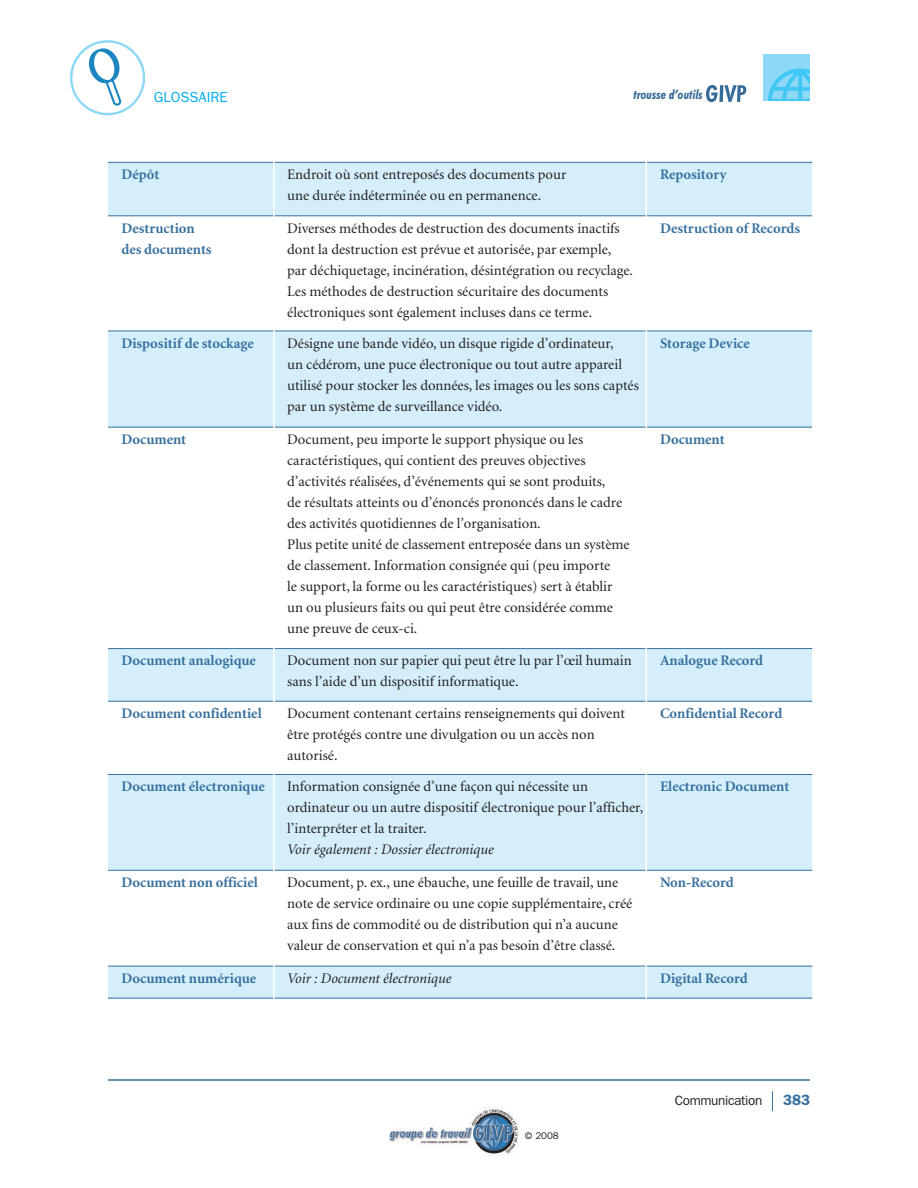
<style>
.page{position:relative;width:918px;height:1188px;background:#fff}
.page>*{position:absolute;margin:0;border:0;box-sizing:border-box;transform-origin:0 0}
.t1{font:600 15px "Franklin Gothic";color:#37709e}
.t2{font:14.7px/21px "Minion";color:#231f20}
.t3{font:700 14.7px/21px "Minion";color:#37709e}
.t4{font:italic 14.7px "Minion";color:#231f20}
.t5{font:14.7px "Franklin Gothic";color:#00aeef}
.t6{font:13.5px "Franklin Gothic";letter-spacing:-.025em;color:#231f20}
.t7{font:italic 700 condensed 12.9px "Futura BT";color:#396a95}
.t8{font:9.75px "Franklin Gothic";color:#231f20}
</style>
<div class="page">
<div style="left:763px;top:54px;width:47px;height:47px;background:#8dd7f7"></div>
<svg style="left:768px;top:69px;width:42px;height:32px"></svg>
<svg style="left:706px;top:85px;width:40px;height:17px"></svg>
<hr style="left:108px;top:1079px;width:702px;height:2px;background:#37709e">
<svg style="left:772px;top:1091px;width:1px;height:20px"></svg>
<svg style="left:70px;top:40px;width:76px;height:76px"></svg>
<img style="left:389px;top:1108px;width:130px;height:48px">
<div style="left:108px;top:162px;width:166px;height:54px;background:#d4effb"></div>
<div style="left:274px;top:162px;width:373px;height:54px;background:#d4effb"></div>
<div style="left:647px;top:162px;width:165px;height:54px;background:#d4effb"></div>
<div style="left:108px;top:331px;width:166px;height:96px;background:#d4effb"></div>
<div style="left:274px;top:331px;width:373px;height:96px;background:#d4effb"></div>
<div style="left:647px;top:331px;width:165px;height:96px;background:#d4effb"></div>
<div style="left:108px;top:649px;width:166px;height:52px;background:#d4effb"></div>
<div style="left:274px;top:649px;width:373px;height:52px;background:#d4effb"></div>
<div style="left:647px;top:649px;width:165px;height:52px;background:#d4effb"></div>
<div style="left:108px;top:774px;width:166px;height:96px;background:#d4effb"></div>
<div style="left:274px;top:774px;width:373px;height:96px;background:#d4effb"></div>
<div style="left:647px;top:774px;width:165px;height:96px;background:#d4effb"></div>
<div style="left:108px;top:966px;width:166px;height:32px;background:#d4effb"></div>
<div style="left:274px;top:966px;width:373px;height:32px;background:#d4effb"></div>
<div style="left:647px;top:966px;width:165px;height:32px;background:#d4effb"></div>
<hr style="left:108px;top:162px;width:704px;height:1px;background:#37709e">
<hr style="left:108px;top:215px;width:704px;height:1px;background:#37709e">
<hr style="left:108px;top:331px;width:704px;height:1px;background:#37709e">
<hr style="left:108px;top:427px;width:704px;height:1px;background:#37709e">
<hr style="left:108px;top:648px;width:704px;height:1px;background:#37709e">
<hr style="left:108px;top:701px;width:704px;height:1px;background:#37709e">
<hr style="left:108px;top:774px;width:704px;height:1px;background:#37709e">
<hr style="left:108px;top:870px;width:704px;height:1px;background:#37709e">
<hr style="left:108px;top:966px;width:704px;height:1px;background:#37709e">
<hr style="left:108px;top:998px;width:704px;height:1px;background:#37709e">
<hr style="left:273px;top:157px;width:2px;height:883px;background:#fff">
<hr style="left:646px;top:157px;width:1px;height:884px;background:#fff">
<p class="t5" style="left:154px;top:88px;width:75px">GLOSSAIRE</p>
<p class="t7" style="left:634px;top:86px;width:71px">trousse d’outils</p>
<p class="t3" style="left:122px;top:165px;width:39px">Dépôt</p>
<p class="t2" style="left:287px;top:165px;width:281px">Endroit où sont entreposés des documents pour une durée indéterminée ou en permanence.</p>
<p class="t3" style="left:660px;top:165px;width:68px">Repository</p>
<p class="t3" style="left:121px;top:219px;width:92px">Destruction des documents</p>
<p class="t2" style="left:287px;top:219px;width:347px">Diverses méthodes de destruction des documents inactifs dont la destruction est prévue et autorisée, par exemple, par déchiquetage, incinération, désintégration ou recyclage.<br>Les méthodes de destruction sécuritaire des documents électroniques sont également incluses dans ce terme.</p>
<p class="t3" style="left:660px;top:219px;width:141px">Destruction of Records</p>
<p class="t3" style="left:122px;top:334px;width:134px">Dispositif de stockage</p>
<p class="t2" style="left:287px;top:334px;width:353px">Désigne une bande vidéo, un disque rigide d’ordinateur,<br>un cédérom, une puce électronique ou tout autre appareil utilisé pour stocker les données, les images ou les sons captés par un système de surveillance vidéo.</p>
<p class="t3" style="left:660px;top:334px;width:91px">Storage Device</p>
<p class="t3" style="left:121px;top:430px;width:66px">Document</p>
<p class="t2" style="left:287px;top:430px;width:344px">Document, peu importe le support physique ou les caractéristiques, qui contient des preuves objectives d’activités réalisées, d’événements qui se sont produits,<br>de résultats atteints ou d’énoncés prononcés dans le cadre des activités quotidiennes de l’organisation.<br>Plus petite unité de classement entreposée dans un système de classement. Information consignée qui (peu importe<br>le support, la forme ou les caractéristiques) sert à établir un ou plusieurs faits ou qui peut être considérée comme une preuve de ceux-ci.</p>
<p class="t3" style="left:660px;top:430px;width:66px">Document</p>
<p class="t3" style="left:122px;top:651px;width:136px">Document analogique</p>
<p class="t2" style="left:287px;top:651px;width:346px">Document non sur papier qui peut être lu par l’œil humain sans l’aide d’un dispositif informatique.</p>
<p class="t3" style="left:660px;top:651px;width:105px">Analogue Record</p>
<p class="t3" style="left:122px;top:704px;width:142px">Document confidentiel</p>
<p class="t2" style="left:287px;top:704px;width:339px">Document contenant certains renseignements qui doivent être protégés contre une divulgation ou un accès non autorisé.</p>
<p class="t3" style="left:660px;top:704px;width:124px">Confidential Record</p>
<p class="t3" style="left:122px;top:777px;width:145px">Document électronique</p>
<p class="t2" style="left:287px;top:777px;width:358px">Information consignée d’une façon qui nécessite un ordinateur ou un autre dispositif électronique pour l’afficher, l’interpréter et la traiter.</p>
<p class="t4" style="left:287px;top:844px;width:208px">Voir également : Dossier électronique</p>
<p class="t3" style="left:660px;top:777px;width:131px">Electronic Document</p>
<p class="t3" style="left:122px;top:873px;width:138px">Document non officiel</p>
<p class="t2" style="left:287px;top:873px;width:347px">Document, p. ex., une ébauche, une feuille de travail, une note de service ordinaire ou une copie supplémentaire, créé aux fins de commodité ou de distribution qui n’a aucune valeur de conservation et qui n’a pas besoin d’être classé.</p>
<p class="t3" style="left:660px;top:873px;width:75px">Non-Record</p>
<p class="t3" style="left:122px;top:969px;width:136px">Document numérique</p>
<p class="t4" style="left:287px;top:972px;width:166px">Voir : Document électronique</p>
<p class="t3" style="left:660px;top:969px;width:89px">Digital Record</p>
<p class="t8" style="left:525px;top:1130px;width:36px">© 2008</p>
<p class="t6" style="left:675px;top:1093px;width:89px">Communication</p>
<p class="t1" style="left:783px;top:1091px;width:28px">383</p>
</div>
